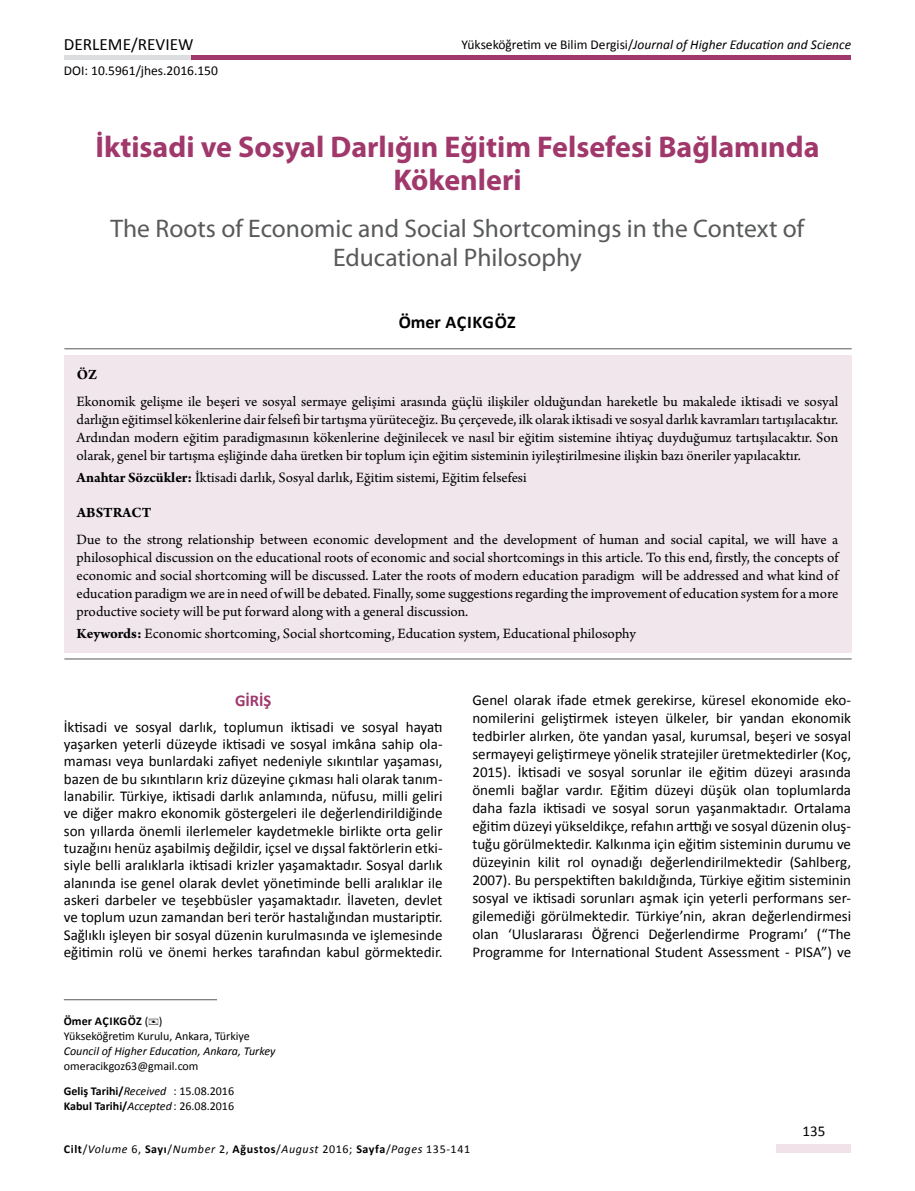
<style>
.page{position:relative;width:915px;height:1191px;background:#fff}
.page>*{position:absolute;margin:0;border:0;box-sizing:border-box;transform-origin:0 0}
.t1{font:700 30px/33px "Myriad Pro";color:#a0386c;text-align:center}
.t2{font:25.5px/29.2px "Myriad Pro";color:#58595b;text-align:center}
.t3{font:700 18px "Calibri";letter-spacing:.015em;color:#000}
.t4{font:17.25px "Calibri";color:#000}
.t5{font:700 16.5px "Calibri";color:#a0386c}
.t6{font:15px/18px "Calibri";color:#000;text-align:justify}
.t7{font:15px/18px "Arno Pro";color:#000;text-align:justify}
.t8{font:700 15px "Arno Pro";letter-spacing:.005em;color:#000}
.t9{font:italic 13.5px "Calibri";color:#000}
.t10{font:13.5px "Calibri";color:#000}
.t11{font:12px/15px "Calibri";color:#000}
.t12{font:italic 12px "Calibri";letter-spacing:.05em;color:#000}
.t13{font:italic 12px "Calibri";color:#000}
.t14{font:700 12px "Calibri";color:#000}
.s1{font-style:normal}
.s2{font-weight:700}
.s3{font-style:italic}
.s4{font-weight:400;font-style:italic}
.s5{font-weight:400}
.s6{font-weight:700;font-style:normal}
</style>
<div class="page">
<div style="left:776px;top:1144px;width:74px;height:8px;background:#f1e2ea"></div>
<div style="left:64px;top:55px;width:132px;height:5px;background:#dcddde"></div>
<div style="left:191px;top:55px;width:659px;height:5px;background:#a0386c"></div>
<div style="left:64px;top:355px;width:786px;height:297px;background:#f0e6eb"></div>
<hr style="left:64px;top:999px;width:153px;height:1px;background:#58595b">
<hr style="left:64px;top:658px;width:787px;height:1px;background:#58595b">
<hr style="left:64px;top:348px;width:787px;height:1px;background:#58595b">
<p class="t4" style="left:64px;top:34px;width:131px">DERLEME/REVIEW</p>
<p class="t10" style="left:64px;top:62px;width:156px">DOI: 10.5961/jhes.2016.150</p>
<p class="t9" style="left:461px;top:36px;width:391px"><span class="s1">Yükseköğretim ve Bilim Dergisi/</span>Journal of Higher Education and Science</p>
<h1 class="t1" style="left:95px;top:130px;width:725px">İktisadi ve Sosyal Darlığın Eğitim Felsefesi Bağlamında<br>Kökenleri</h1>
<h2 class="t2" style="left:111px;top:213px;width:695px">The Roots of Economic and Social Shortcomings in the Context of<br>Educational Philosophy</h2>
<p class="t3" style="left:398px;top:310px;width:119px">Ömer Açıkgöz</p>
<p class="t8" style="left:77px;top:366px;width:22px">Öz</p>
<p class="t7" style="left:77px;top:393px;width:763px">Ekonomik gelişme ile beşeri ve sosyal sermaye gelişimi arasında güçlü ilişkiler olduğundan hareketle bu makalede iktisadi ve sosyal darlığın eğitimsel kökenlerine dair felsefi bir tartışma yürüteceğiz. Bu çerçevede, ilk olarak iktisadi ve sosyal darlık kavramları tartışılacaktır.<br>Ardından modern eğitim paradigmasının kökenlerine değinilecek ve nasıl bir eğitim sistemine ihtiyaç duyduğumuz tartışılacaktır. Son olarak, genel bir tartışma eşliğinde daha üretken bir toplum için eğitim sisteminin iyileştirilmesine ilişkin bazı öneriler yapılacaktır.</p>
<p class="t7" style="left:77px;top:469px;width:451px"><span class="s2">Anahtar Sözcükler:</span> İktisadi darlık, Sosyal darlık, Eğitim sistemi, Eğitim felsefesi</p>
<p class="t8" style="left:77px;top:504px;width:76px">ABSTRACT</p>
<p class="t7" style="left:77px;top:531px;width:763px">Due to the strong relationship between economic development and the development of human and social capital, we will have a philosophical discussion on the educational roots of economic and social shortcomings in this article. To this end, firstly, the concepts of economic and social shortcoming will be discussed. Later the roots of modern education paradigm will be addressed and what kind of education paradigm we are in need of will be debated. Finally, some suggestions regarding the improvement of education system for a more productive society will be put forward along with a general discussion.</p>
<p class="t7" style="left:77px;top:625px;width:560px"><span class="s2">Keywords:</span> Economic shortcoming, Social shortcoming, Education system, Educational philosophy</p>
<p class="t5" style="left:235px;top:689px;width:38px">GİRİŞ</p>
<p class="t6" style="left:64px;top:718px;width:380px;line-height:17.4px">İktisadi ve sosyal darlık, toplumun iktisadi ve sosyal hayatı yaşarken yeterli düzeyde iktisadi ve sosyal imkâna sahip ola&shy;maması veya bunlardaki zafiyet nedeniyle sıkıntılar yaşaması, bazen de bu sıkıntıların kriz düzeyine çıkması hali olarak tanım&shy;lanabilir. Türkiye, iktisadi darlık anlamında, nüfusu, milli geliri ve diğer makro ekonomik göstergeleri ile değerlendirildiğinde son yıllarda önemli ilerlemeler kaydetmekle birlikte orta gelir tuzağını henüz aşabilmiş değildir, içsel ve dışsal faktörlerin etki&shy;siyle belli aralıklarla iktisadi krizler yaşamaktadır. Sosyal darlık alanında ise genel olarak devlet yönetiminde belli aralıklar ile askeri darbeler ve teşebbüsler yaşamaktadır. İlaveten, devlet ve toplum uzun zamandan beri terör hastalığından mustariptir.<br>Sağlıklı işleyen bir sosyal düzenin kurulmasında ve işlemesinde eğitimin rolü ve önemi herkes tarafından kabul görmektedir.</p>
<p class="t11" style="left:64px;top:1014px;width:187px"><span class="s2">Ömer Açıkgöz</span> ( )<br>Yükseköğretim Kurulu, Ankara, Türkiye</p>
<p class="t13" style="left:64px;top:1043px;width:213px">Council of Higher Education, Ankara, Turkey</p>
<p class="t11" style="left:64px;top:1054px;width:172px;line-height:24.8px">omeracikgoz63@gmail.com<br><span class="s2">Geliş Tarihi/</span><span class="s3">Received</span> : 15.08.2016</p>
<p class="t14" style="left:64px;top:1098px;width:172px">Kabul Tarihi/<span class="s4">Accepted</span><span class="s5">: 26.08.2016</span></p>
<p class="t6" style="left:472px;top:690px;width:380px">Genel olarak ifade etmek gerekirse, küresel ekonomide eko&shy;nomilerini geliştirmek isteyen ülkeler, bir yandan ekonomik tedbirler alırken, öte yandan yasal, kurumsal, beşeri ve sosyal sermayeyi geliştirmeye yönelik stratejiler üretmektedirler (Koç, 2015). İktisadi ve sosyal sorunlar ile eğitim düzeyi arasında önemli bağlar vardır. Eğitim düzeyi düşük olan toplumlarda daha fazla iktisadi ve sosyal sorun yaşanmaktadır. Ortalama eğitim düzeyi yükseldikçe, refahın arttığı ve sosyal düzenin oluş&shy;tuğu görülmektedir. Kalkınma için eğitim sisteminin durumu ve düzeyinin kilit rol oynadığı değerlendirilmektedir (Sahlberg, 2007). Bu perspektiften bakıldığında, Türkiye eğitim sisteminin sosyal ve iktisadi sorunları aşmak için yeterli performans ser&shy;gilemediği görülmektedir. Türkiye’nin, akran değerlendirmesi olan ‘Uluslararası Öğrenci Değerlendirme Programı’ (“The Programme for International Student Assessment - PISA”) ve</p>
<p class="t6" style="left:802px;top:1122px;width:24px">135</p>
<p class="t12" style="left:64px;top:1140px;width:407px"><span class="s6">Cilt</span><span class="s1">/</span>Volume <span class="s1">6,</span> <span class="s6">Sayı</span><span class="s1">/</span>Number <span class="s1">2,</span> <span class="s6">Ağustos</span><span class="s1">/</span>August <span class="s1">2016;</span> <span class="s6">Sayfa</span><span class="s1">/</span>Pages <span class="s1">135-141</span></p>
</div>
